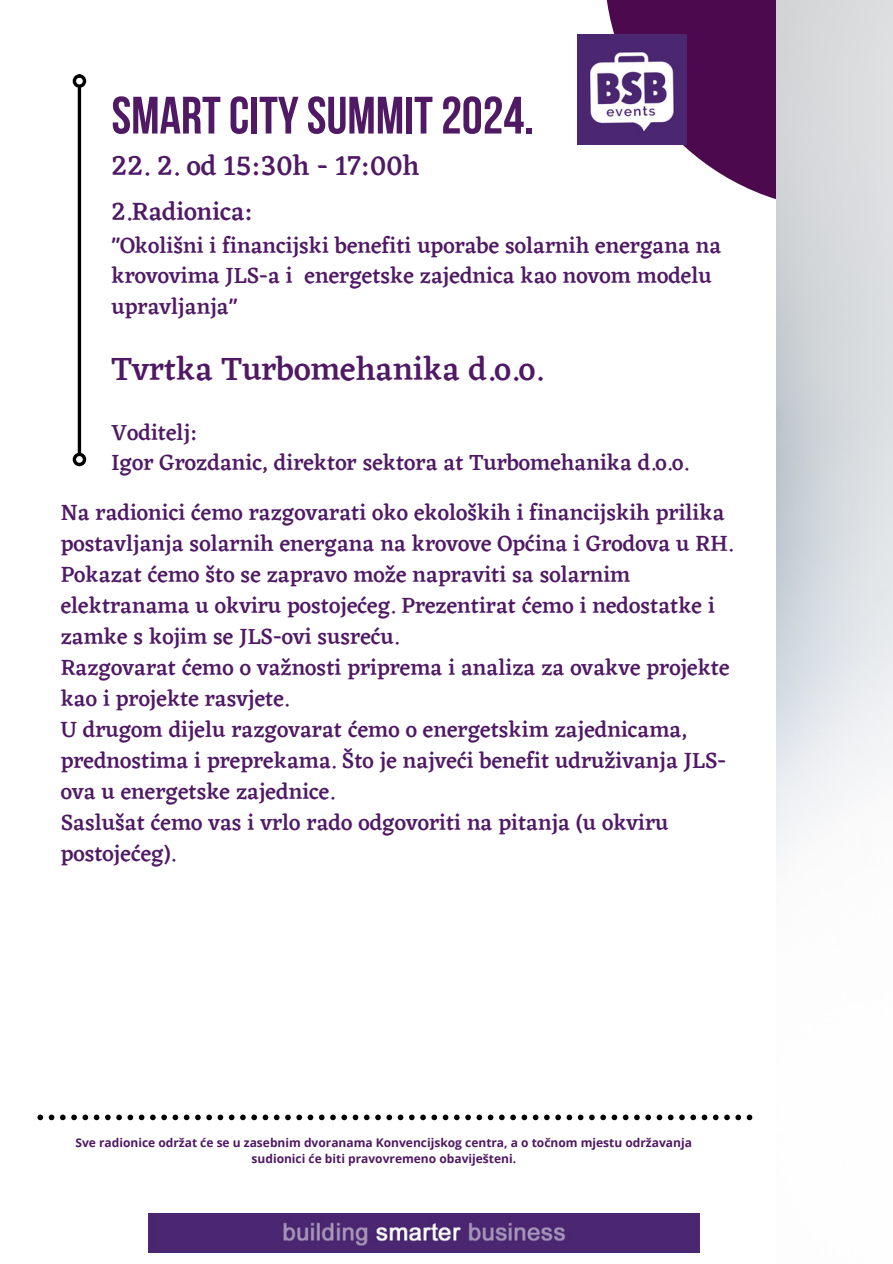
<style>
.page{position:relative;width:893px;height:1264px;background:#fff}
.page>*{position:absolute;margin:0;border:0;box-sizing:border-box;transform-origin:0 0}
.t1{font:700 52.5px "Bebas Neue";color:#4f1964}
.t2{font:500 33px "Eczar";color:#4f1964}
.t3{font:500 28.05px "Eczar";color:#4f1964}
.t4{font:500 25.5px "Eczar";color:#4f1964}
.t5{font:500 22.5px/31px "Eczar";color:#4f1964}
.t6{font:700 12px "Open Sans";color:#4f1964}
</style>
<div class="page">
<svg style="left:604px;top:0;width:172px;height:199px;fill:#4c094d"></svg>
<hr style="left:78px;top:88px;width:3px;height:364px;background:#000">
<div style="left:73px;top:452px;width:13px;height:14px;border:3px solid #000;border-radius:50%"></div>
<div style="left:73px;top:74px;width:13px;height:14px;border:3px solid #000;border-radius:50%"></div>
<img style="left:577px;top:35px;width:109px;height:109px">
<img style="left:148px;top:1213px;width:551px;height:39px">
<svg style="left:37px;top:1114px;width:715px;height:6px"></svg>
<h1 class="t1" style="left:111px;top:94px;width:424px">SMARTCITYSUMMIT2024.</h1>
<h3 class="t3" style="left:111px;top:149px;width:309px">22. 2. od 15:30h - 17:00h</h3>
<p class="t4" style="left:111px;top:197px;width:143px">2.Radionica:</p>
<h4 class="t5" style="left:111px;top:230px;width:611px;line-height:30.3px">"Okolišni i financijski benefiti uporabe solarnih energana na krovovima JLS-a i energetske zajednica kao novom modelu upravljanja"</h4>
<h2 class="t2" style="left:111px;top:349px;width:433px">Tvrtka Turbomehanika d.o.o.</h2>
<h4 class="t5" style="left:111px;top:416px;width:88px">Voditelj:</h4>
<p class="t5" style="left:111px;top:447px;width:578px">Igor Grozdanic, direktor sektora at Turbomehanika d.o.o.</p>
<p class="t5" style="left:61px;top:496px;width:673px">Na radionici ćemo razgovarati oko ekoloških i financijskih prilika postavljanja solarnih energana na krovove Općina i Grodova u RH.<br>Pokazat ćemo što se zapravo može napraviti sa solarnim elektranama u okviru postojećeg. Prezentirat ćemo i nedostatke i zamke s kojim se JLS-ovi susreću.<br>Razgovarat ćemo o važnosti priprema i analiza za ovakve projekte kao i projekte rasvjete.<br>U drugom dijelu razgovarat ćemo o energetskim zajednicama, prednostima i preprekama. Što je najveći benefit udruživanja JLS&shy;ova u energetske zajednice.<br>Saslušat ćemo vas i vrlo rado odgovoriti na pitanja (u okviru postojećeg).</p>
<h4 class="t6" style="left:75px;top:1133px;width:618px">Sve radionice održat će se u zasebnim dvoranama Konvencijskog centra, a o točnom mjestu održavanja</h4>
<p class="t6" style="left:251px;top:1149px;width:266px">sudionici će biti pravovremeno obaviješteni.</p>
</div>
